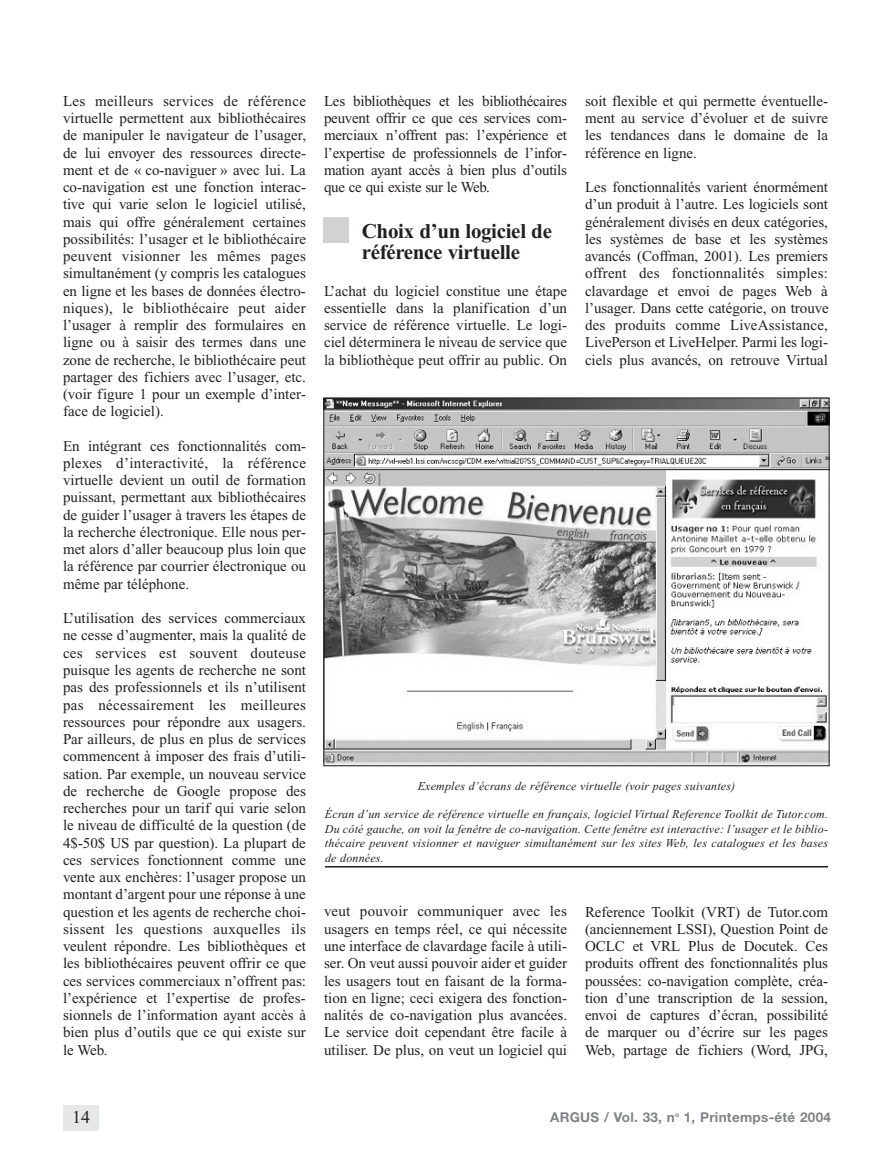
<style>
.page{position:relative;width:891px;height:1161px;background:#fff}
.page>*{position:absolute;margin:0;border:0;box-sizing:border-box;transform-origin:0 0}
.t1{font:700 21px/21px "Times";letter-spacing:-.015em;color:#231f20}
.t2{font:18px "Times";color:#231f20}
.t3{font:15px/17.2px "Times";color:#231f20;text-align:justify}
.t4{font:700 13.5px "Helvetica Neue";letter-spacing:.02em;color:#808285}
.t5{font:italic 12px/14.4px "Times";letter-spacing:.015em;color:#231f20;text-align:justify}
</style>
<div class="page">
<div style="left:63px;top:1106px;width:36px;height:25px;background:#e6e7e9"></div>
<hr style="left:325px;top:866px;width:503px;height:2px;background:#231f20">
<img style="left:325px;top:400px;width:502px;height:364px">
<div style="left:324px;top:217px;width:25px;height:26px;background:#d1d2d4"></div>
<p class="t3" style="left:63px;top:94px;width:245px">Les meilleurs services de référence virtuelle permettent aux bibliothécaires de manipuler le navigateur de l’usager, de lui envoyer des ressources directe&shy;ment et de « co-naviguer » avec lui. La co-navigation est une fonction interac&shy;tive qui varie selon le logiciel utilisé, mais qui offre généralement certaines possibilités: l’usager et le bibliothécaire peuvent visionner les mêmes pages simultanément (y compris les catalogues en ligne et les bases de données électro&shy;niques), le bibliothécaire peut aider l’usager à remplir des formulaires en ligne ou à saisir des termes dans une zone de recherche, le bibliothécaire peut partager des fichiers avec l’usager, etc. (voir figure 1 pour un exemple d’inter&shy;face de logiciel).</p>
<p class="t3" style="left:63px;top:439px;width:245px">En intégrant ces fonctionnalités com&shy;plexes d’interactivité, la référence virtuelle devient un outil de formation puissant, permettant aux bibliothécaires de guider l’usager à travers les étapes de la recherche électronique. Elle nous per&shy;met alors d’aller beaucoup plus loin que la référence par courrier électronique ou même par téléphone.</p>
<p class="t3" style="left:63px;top:611px;width:245px">L’utilisation des services commerciaux ne cesse d’augmenter, mais la qualité de ces services est souvent douteuse puisque les agents de recherche ne sont pas des professionnels et ils n’utilisent pas nécessairement les meilleures ressources pour répondre aux usagers.<br>Par ailleurs, de plus en plus de services commencent à imposer des frais d’utili&shy;sation. Par exemple, un nouveau service de recherche de Google propose des recherches pour un tarif qui varie selon le niveau de difficulté de la question (de 4$-50$ US par question). La plupart de ces services fonctionnent comme une vente aux enchères: l’usager propose un montant d’argent pour une réponse à une question et les agents de recherche choi&shy;sissent les questions auxquelles ils veulent répondre. Les bibliothèques et les bibliothécaires peuvent offrir ce que ces services commerciaux n’offrent pas: l’expérience et l’expertise de profes&shy;sionnels de l’information ayant accès à bien plus d’outils que ce qui existe sur le Web.</p>
<p class="t3" style="left:324px;top:94px;width:245px">Les bibliothèques et les bibliothécaires peuvent offrir ce que ces services com&shy;merciaux n’offrent pas: l’expérience et l’expertise de professionnels de l’infor&shy;mation ayant accès à bien plus d’outils que ce qui existe sur le Web.</p>
<h1 class="t1" style="left:362px;top:222px;width:192px">Choix d’un logiciel de référence virtuelle</h1>
<p class="t3" style="left:324px;top:283px;width:245px">L’achat du logiciel constitue une étape essentielle dans la planification d’un service de référence virtuelle. Le logi&shy;ciel déterminera le niveau de service que la bibliothèque peut offrir au public. On</p>
<p class="t3" style="left:585px;top:94px;width:245px">soit flexible et qui permette éventuelle&shy;ment au service d’évoluer et de suivre les tendances dans le domaine de la référence en ligne.</p>
<p class="t3" style="left:585px;top:180px;width:245px">Les fonctionnalités varient énormément d’un produit à l’autre. Les logiciels sont généralement divisés en deux catégories, les systèmes de base et les systèmes avancés (Coffman, 2001). Les premiers offrent des fonctionnalités simples: clavardage et envoi de pages Web à l’usager. Dans cette catégorie, on trouve des produits comme LiveAssistance, LivePerson et LiveHelper. Parmi les logi&shy;ciels plus avancés, on retrouve Virtual</p>
<p class="t5" style="left:418px;top:779px;width:319px">Exemples d’écrans de référence virtuelle (voir pages suivantes)</p>
<p class="t5" style="left:325px;top:808px;width:505px">Écran d’un service de référence virtuelle en français, logiciel Virtual Reference Toolkit de Tutor.com.<br>Du côté gauche, on voit la fenêtre de co-navigation. Cette fenêtre est interactive: l’usager et le biblio&shy;thécaire peuvent visionner et naviguer simultanément sur les sites Web, les catalogues et les bases de données.</p>
<p class="t3" style="left:324px;top:904px;width:245px">veut pouvoir communiquer avec les usagers en temps réel, ce qui nécessite une interface de clavardage facile à utili&shy;ser. On veut aussi pouvoir aider et guider les usagers tout en faisant de la forma&shy;tion en ligne; ceci exigera des fonction&shy;nalités de co-navigation plus avancées.<br>Le service doit cependant être facile à utiliser. De plus, on veut un logiciel qui</p>
<p class="t3" style="left:585px;top:904px;width:245px">Reference Toolkit (VRT) de Tutor.com (anciennement LSSI), Question Point de OCLC et VRL Plus de Docutek. Ces produits offrent des fonctionnalités plus poussées: co-navigation complète, créa&shy;tion d’une transcription de la session, envoi de captures d’écran, possibilité de marquer ou d’écrire sur les pages Web, partage de fichiers (Word, JPG,</p>
<p class="t2" style="left:72px;top:1110px;width:19px">14</p>
<p class="t4" style="left:550px;top:1112px;width:282px">ARGUS / Vol. 33, n<sup>o</sup> 1, Printemps-été 2004</p>
</div>
